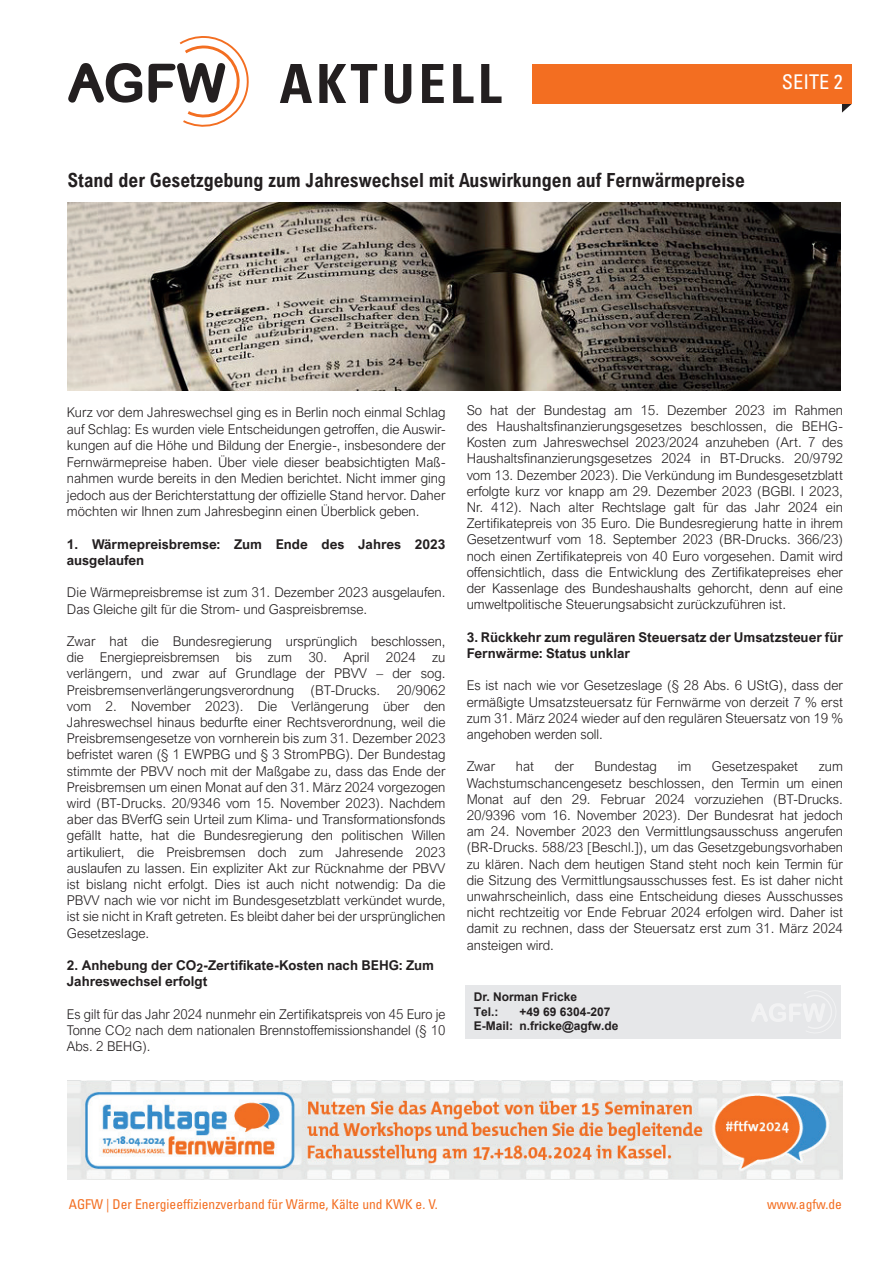
<style>
.page{position:relative;width:893px;height:1263px;background:#fff}
.page>*{position:absolute;margin:0;border:0;box-sizing:border-box;transform-origin:0 0}
.t1{font:700 condensed 54px "Univers";letter-spacing:.075em;color:#231f20}
.t2{font:condensed 20.25px "Univers";color:#fff}
.t3{font:700 19.5px "Arial Nova Cond";color:#231f20}
.t4{font:300 13.5px/16.2px "Arial Nova";color:#231f20;text-align:justify}
.t5{font:700 13.5px/16.2px "Arial Nova";color:#231f20}
.t6{font:condensed 13.5px "Univers";color:#f36e21}
.t7{font:700 12px/14.4px "Arial";color:#231f20}
</style>
<div class="page">
<svg style="left:68px;top:63px;width:74px;height:40px"></svg>
<svg style="left:149px;top:36px;width:100px;height:91px"></svg>
<svg style="left:842px;top:104px;width:9px;height:9px"></svg>
<div style="left:531px;top:64px;width:320px;height:40px;background:#f36e21"></div>
<img style="left:68px;top:202px;width:772px;height:188px">
<div style="left:465px;top:986px;width:376px;height:53px;background:#e6e7e9"></div>
<svg style="left:752px;top:991px;width:84px;height:42px"></svg>
<img style="left:68px;top:1080px;width:775px;height:99px">
<h1 class="t1" style="left:279px;top:51px;width:224px">AKTUELL</h1>
<h2 class="t2" style="left:782px;top:69px;width:62px">SEITE 2</h2>
<h3 class="t3" style="left:68px;top:168px;width:679px">Stand der Gesetzgebung zum Jahreswechsel mit Auswirkungen auf Fernwärmepreise</h3>
<p class="t4" style="left:67px;top:404px;width:380px">Kurz vor dem Jahreswechsel ging es in Berlin noch einmal Schlag auf Schlag: Es wurden viele Entscheidungen getroffen, die Auswir&shy;kungen auf die Höhe und Bildung der Energie-, insbesondere der Fernwärmepreise haben. Über viele dieser beabsichtigten Maß&shy;nahmen wurde bereits in den Medien berichtet. Nicht immer ging jedoch aus der Berichterstattung der offizielle Stand hervor. Daher möchten wir Ihnen zum Jahresbeginn einen Überblick geben.</p>
<p class="t5" style="left:67px;top:536px;width:380px">1. Wärmepreisbremse: Zum Ende des Jahres 2023 ausgelaufen</p>
<p class="t4" style="left:67px;top:584px;width:380px">Die Wärmepreisbremse ist zum 31. Dezember 2023 ausgelaufen.<br>Das Gleiche gilt für die Strom- und Gaspreisbremse.</p>
<p class="t4" style="left:67px;top:633px;width:380px">Zwar hat die Bundesregierung ursprünglich beschlossen, die Energiepreisbremsen bis zum 30. April 2024 zu verlängern, und zwar auf Grundlage der PBVV – der sog.<br>Preisbremsenverlängerungsverordnung (BT-Drucks. 20/9062 vom 2. November 2023). Die Verlängerung über den Jahreswechsel hinaus bedurfte einer Rechtsverordnung, weil die Preisbremsengesetze von vornherein bis zum 31. Dezember 2023 befristet waren (§ 1 EWPBG und § 3 StromPBG). Der Bundestag stimmte der PBVV noch mit der Maßgabe zu, dass das Ende der Preisbremsen um einen Monat auf den 31. März 2024 vorgezogen wird (BT-Drucks. 20/9346 vom 15. November 2023). Nachdem aber das BVerfG sein Urteil zum Klima- und Transformationsfonds gefällt hatte, hat die Bundesregierung den politischen Willen artikuliert, die Preisbremsen doch zum Jahresende 2023 auslaufen zu lassen. Ein expliziter Akt zur Rücknahme der PBVV ist bislang nicht erfolgt. Dies ist auch nicht notwendig: Da die PBVV nach wie vor nicht im Bundesgesetzblatt verkündet wurde, ist sie nicht in Kraft getreten. Es bleibt daher bei der ursprünglichen Gesetzeslage.</p>
<p class="t5" style="left:67px;top:957px;width:369px">2. Anhebung der CO<sub>2</sub>-Zertifikate-Kosten nach BEHG: Zum<br>Jahreswechsel erfolgt</p>
<p class="t4" style="left:67px;top:1006px;width:380px">Es gilt für das Jahr 2024 nunmehr ein Zertifikatspreis von 45 Euro je Tonne CO<sub>2</sub> nach dem nationalen Brennstoffemissionshandel (§ 10<br>Abs. 2 BEHG).</p>
<p class="t4" style="left:467px;top:402px;width:378px">So hat der Bundestag am 15. Dezember 2023 im Rahmen des Haushaltsfinanzierungsgesetzes beschlossen, die BEHG-Kosten zum Jahreswechsel 2023/2024 anzuheben (Art. 7 des Haushaltsfinanzierungsgesetzes 2024 in BT-Drucks. 20/9792 vom 13. Dezember 2023). Die Verkündung im Bundesgesetzblatt erfolgte kurz vor knapp am 29. Dezember 2023 (BGBl. I 2023, Nr. 412). Nach alter Rechtslage galt für das Jahr 2024 ein Zertifikatepreis von 35 Euro. Die Bundesregierung hatte in ihrem Gesetzentwurf vom 18. September 2023 (BR-Drucks. 366/23) noch einen Zertifikatepreis von 40 Euro vorgesehen. Damit wird offensichtlich, dass die Entwicklung des Zertifikatepreises eher der Kassenlage des Bundeshaushalts gehorcht, denn auf eine umweltpolitische Steuerungsabsicht zurückzuführen ist.</p>
<p class="t5" style="left:467px;top:629px;width:378px">3. Rückkehr zum regulären Steuersatz der Umsatzsteuer für<br>Fernwärme: Status unklar</p>
<p class="t4" style="left:467px;top:677px;width:378px">Es ist nach wie vor Gesetzeslage (§ 28 Abs. 6 UStG), dass der ermäßigte Umsatzsteuersatz für Fernwärme von derzeit 7 % erst zum 31. März 2024 wieder auf den regulären Steuersatz von 19 % angehoben werden soll.</p>
<p class="t4" style="left:467px;top:758px;width:30px">Zwar</p>
<p class="t4" style="left:516px;top:758px;width:20px">hat</p>
<p class="t4" style="left:555px;top:758px;width:21px">der</p>
<p class="t4" style="left:595px;top:758px;width:64px">Bundestag</p>
<p class="t4" style="left:678px;top:758px;width:15px">im</p>
<p class="t4" style="left:712px;top:758px;width:88px">Gesetzespaket</p>
<p class="t4" style="left:467px;top:758px;width:378px;text-indent:352px">zum Wachstumschancengesetz beschlossen, den Termin um einen Monat auf den 29. Februar 2024 vorzuziehen (BT-Drucks.<br>20/9396 vom 16. November 2023). Der Bundesrat hat jedoch am 24. November 2023 den Vermittlungsausschuss angerufen (BR-Drucks. 588/23 [Beschl.]), um das Gesetzgebungsvorhaben zu klären. Nach dem heutigen Stand steht noch kein Termin für die Sitzung des Vermittlungsausschusses fest. Es ist daher nicht unwahrscheinlich, dass eine Entscheidung dieses Ausschusses nicht rechtzeitig vor Ende Februar 2024 erfolgen wird. Daher ist damit zu rechnen, dass der Steuersatz erst zum 31. März 2024 ansteigen wird.</p>
<p class="t7" style="left:474px;top:990px;width:105px">Dr. Norman Fricke<br>Tel.:</p>
<p class="t7" style="left:474px;top:1004px;width:146px;text-indent:46px">+49 69 6304-207<br>E-Mail: n.fricke@agfw.de</p>
<p class="t6" style="left:69px;top:1195px;width:371px">AGFW | Der Energieeffizienzverband für Wärme, Kälte und KWK e. V.</p>
<p class="t6" style="left:767px;top:1195px;width:76px">www.agfw.de</p>
</div>
